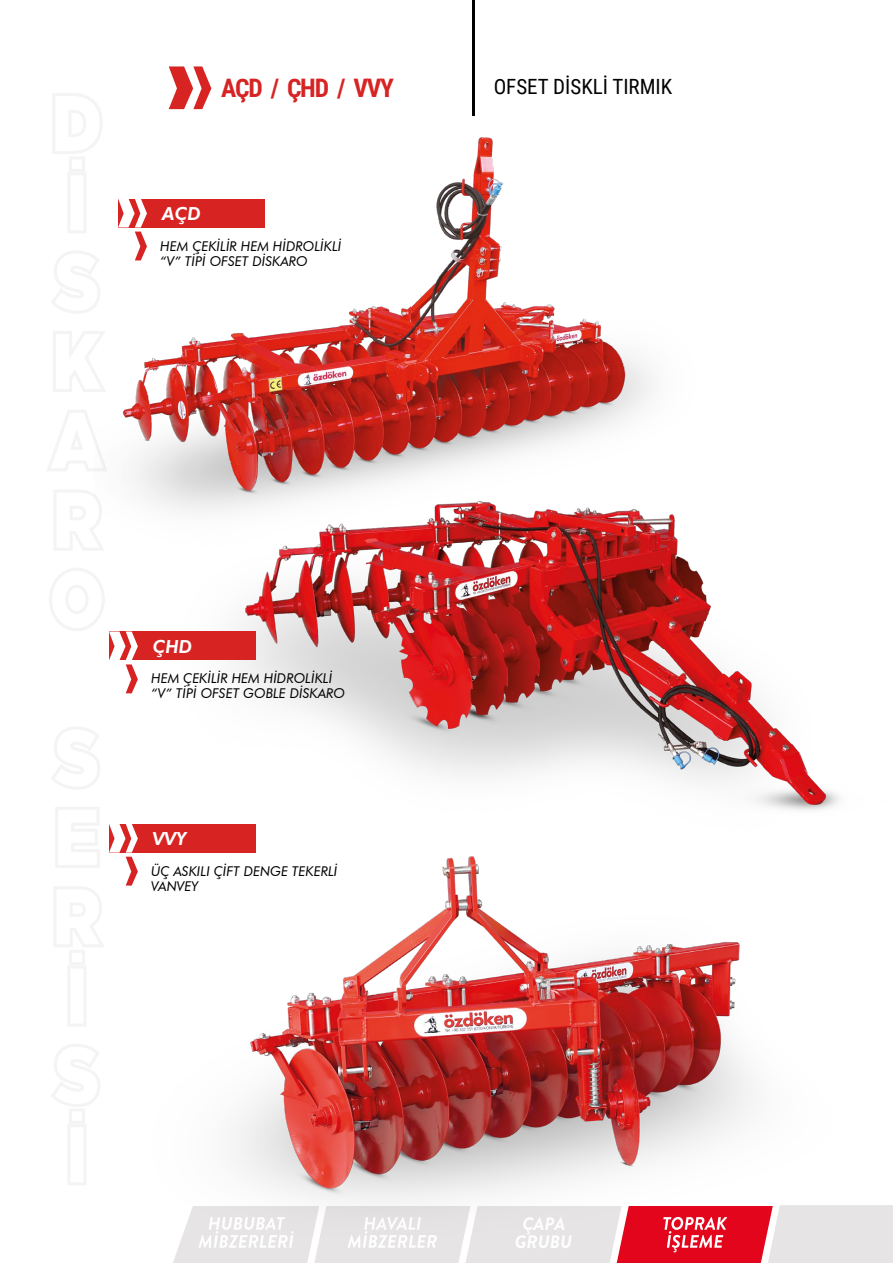
<style>
.page{position:relative;width:893px;height:1263px;background:#fff}
.page>*{position:absolute;margin:0;border:0;box-sizing:border-box;transform-origin:0 0}
.t1{font:700 25.5px "Roboto Condensed";letter-spacing:-.05em;color:#d72323}
.t2{font:21px "Roboto Condensed";color:#020203}
.t3{font:italic 700 18px/18px "Brandon Grotesque";color:#fff;text-align:center}
.t4{font:italic 800 18px "Futura BT";color:#fff}
.t5{font:italic 13.5px/15px "Futura BT";color:#000}
</style>
<div class="page">
<svg style="left:169px;top:66px;width:42px;height:43px"></svg>
<hr style="left:472px;top:0;width:3px;height:116px;background:#000">
<svg style="left:173px;top:1205px;width:720px;height:58px;background:#e7c0c4"></svg>
<svg style="left:47px;top:93px;width:57px;height:1092px"></svg>
<img style="left:236px;top:549px;width:603px;height:286px">
<img style="left:94px;top:137px;width:584px;height:412px">
<img style="left:173px;top:857px;width:660px;height:380px">
<div style="left:118px;top:199px;width:146px;height:28px;background:#d72322"></div>
<div style="left:109px;top:631px;width:146px;height:29px;background:#d72322"></div>
<div style="left:109px;top:824px;width:146px;height:28px;background:#d72322"></div>
<svg style="left:118px;top:199px;width:29px;height:61px"></svg>
<svg style="left:109px;top:631px;width:29px;height:62px"></svg>
<svg style="left:109px;top:824px;width:29px;height:61px"></svg>
<h1 class="t1" style="left:221px;top:70px;width:174px">AÇD / ÇHD / VVY</h1>
<h2 class="t2" style="left:494px;top:72px;width:180px">OFSET DİSKLİ TIRMIK</h2>
<h3 class="t4" style="left:162px;top:203px;width:40px">AÇD</h3>
<p class="t5" style="left:160px;top:238px;width:183px">HEM ÇEKİLİR HEM HİDROLİKLİ “V” TİPİ OFSET DİSKARO</p>
<h3 class="t4" style="left:153px;top:635px;width:41px">ÇHD</h3>
<p class="t5" style="left:151px;top:671px;width:196px">HEM ÇEKİLİR HEM HİDROLİKLİ “V” TİPİ OFSET GOBLE DİSKARO</p>
<h3 class="t4" style="left:153px;top:828px;width:36px">VVY</h3>
<p class="t5" style="left:151px;top:863px;width:188px">ÜÇ ASKILI ÇİFT DENGE TEKERLİ<br>VANVEY</p>
<h3 class="t3" style="left:515px;top:1215px;width:59px">ÇAPA<br>GRUBU</h3>
</div>
